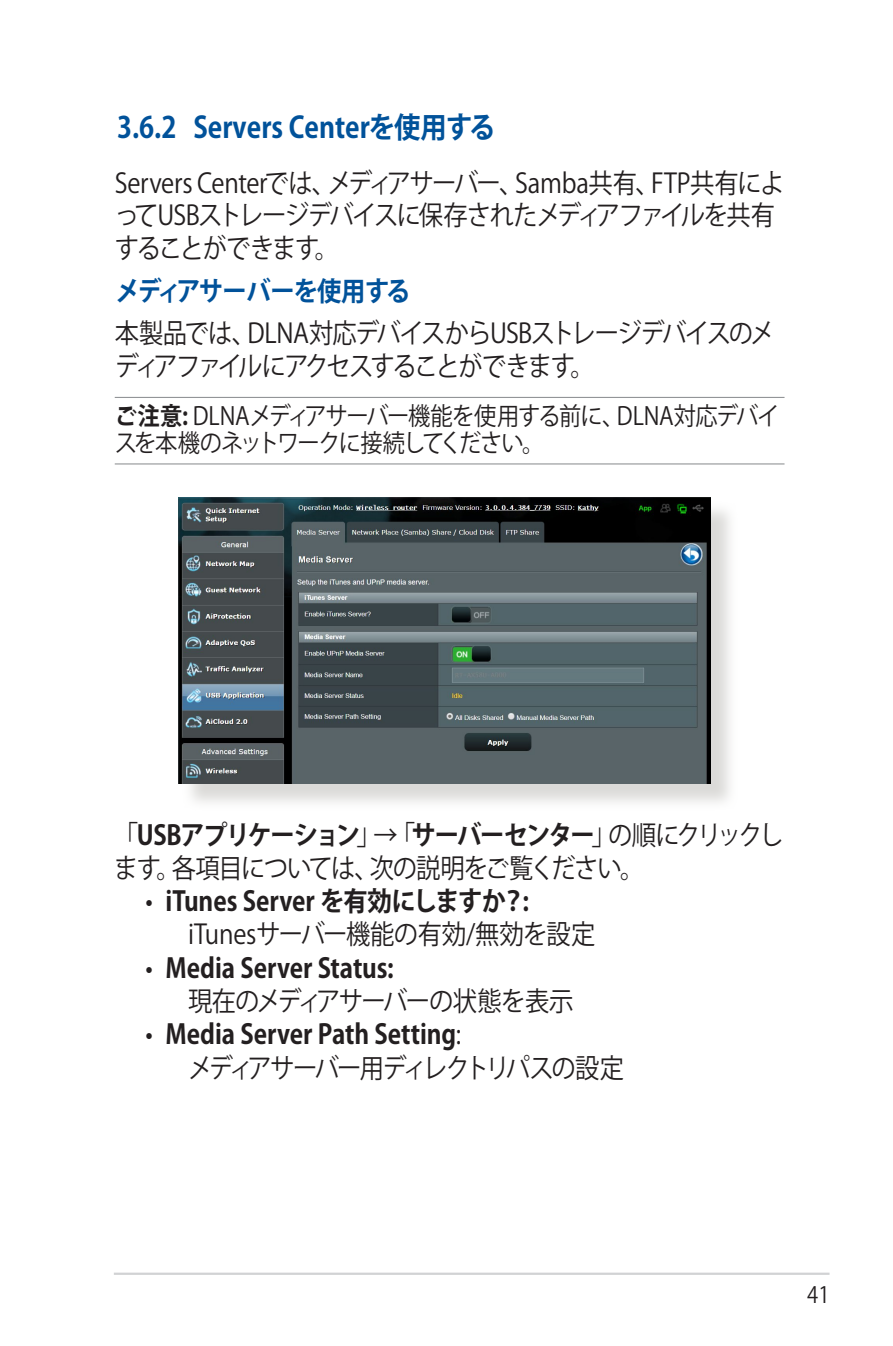
<style>
.page{position:relative;width:893px;height:1346px;background:#fff}
.page>*{position:absolute;margin:0;border:0;box-sizing:border-box;transform-origin:0 0}
.WL_Header_2{font:700 29.25px "Koz Go Pro";color:#01529a;scale:.9 1}
.WL_Body_Text{font:27px/32.4px "Koz Go Pro";letter-spacing:-.06em;color:#231f20;scale:.9 1}
.WL_Body_Text_-_List{font:700 27px "Koz Go Pro";color:#231f20;scale:.9 1}
.WL_Body_Text_-_List-2{font:27px "Koz Go Pro";letter-spacing:-.02em;color:#231f20;scale:.9 1}
.WL_Body_Text_-_List-3{font:27px "Koz Go Pro";letter-spacing:-.095em;color:#231f20;scale:.9 1}
.WL_Body_Text_-_List-4{font:27px "Koz Go Pro";letter-spacing:-.06em;color:#231f20;scale:.9 1}
.WL_Header_3{font:700 27px "Koz Go Pro";letter-spacing:-.045em;color:#01529a;scale:.9 1}
.WL_Message{font:24.75px/27px "Koz Go Pro";letter-spacing:-.055em;color:#231f20;scale:.9 1}
.t1{font:22.5px "Koz Go Pro";color:#231f20;scale:.9 1}
.s1{font-weight:700}
.s2{font-weight:400}
</style>
<div class="page">
<hr style="left:114px;top:1272px;width:715px;height:3px;background:#d1d2d4">
<hr style="left:115px;top:397px;width:669px;height:1px;background:#939598">
<hr style="left:115px;top:463px;width:669px;height:1px;background:#939598">
<div style="left:182px;top:501px;width:556px;height:310px;background:#cfcecb;opacity:.75"></div>
<img style="left:179px;top:497px;width:532px;height:286px">
<p class="WL_Header_2" style="left:117px;top:109px;width:422px">3.6.2 Servers Centerを使用する</p>
<p class="WL_Body_Text" style="left:115px;top:168px;width:746px">Servers Centerでは、メディアサーバー、Samba共有、FTP共有によってUSBストレージデバイスに保存されたメディアファイルを共有することができます。</p>
<p class="WL_Header_3" style="left:116px;top:274px;width:329px">メディアサーバーを使用する</p>
<p class="WL_Body_Text" style="left:115px;top:318px;width:734px">本製品では、DLNA対応デバイスからUSBストレージデバイスのメディアファイルにアクセスすることができます。</p>
<p class="WL_Message" style="left:115px;top:403px;width:740px"><span class="s1">ご注意:</span> DLNAメディアサーバー機能を使用する前に、DLNA対応デバイスを本機のネットワークに接続してください。</p>
<p class="WL_Body_Text" style="left:114px;top:820px;width:745px">「<span class="s1">USBアプリケーション</span>」→「<span class="s1">サーバーセンター</span>」の順にクリックします。各項目については、次の説明をご覧ください。</p>
<p class="WL_Body_Text_-_List" style="left:145px;top:883px;width:428px"><span class="s2">•</span> iTunes Server を有効にしますか？:</p>
<p class="WL_Body_Text_-_List-2" style="left:188px;top:917px;width:454px">iTunesサーバー機能の有効/無効を設定</p>
<p class="WL_Body_Text_-_List" style="left:145px;top:950px;width:278px"><span class="s2">•</span> Media Server Status:</p>
<p class="WL_Body_Text_-_List-4" style="left:188px;top:984px;width:430px">現在のメディアサーバーの状態を表示</p>
<p class="WL_Body_Text_-_List" style="left:145px;top:1017px;width:352px"><span class="s2">•</span> Media Server Path Setting<span class="s2">:</span></p>
<p class="WL_Body_Text_-_List-3" style="left:188px;top:1050px;width:486px">メディアサーバー用ディレクトリパスの設定</p>
<p class="t1" style="left:807px;top:1280px;width:26px">41</p>
</div>
